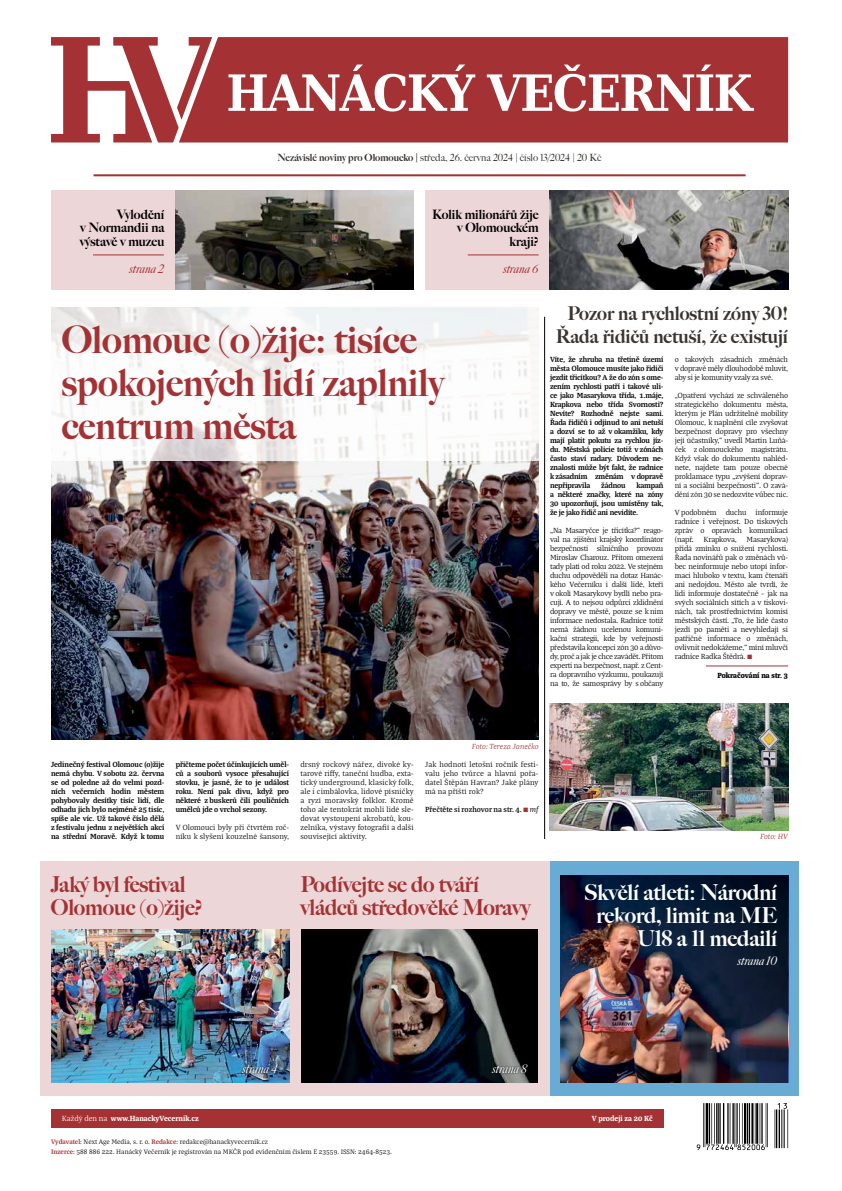
<style>
.page{position:relative;width:842px;height:1191px;background:#fff}
.page>*{position:absolute;margin:0;border:0;box-sizing:border-box;transform-origin:0 0}
.t1{font:900 38px/43px "Big Caslon FB";color:#a43234}
.t2{font:900 22px/23px "Big Caslon FB";letter-spacing:-.01em;color:#a43234}
.t3{font:900 22px/23px "Big Caslon FB";letter-spacing:-.005em;color:#fff;text-align:right}
.t4{font:900 19px/22.8px "Big Caslon FB";color:#39342f;text-align:right}
.t5{font:900 13px/13px "Big Caslon FB";color:#000;text-align:justify}
.t6{font:italic 12px "Big Caslon FB";color:#fff}
.t7{font:italic 12px "Big Caslon FB";color:#a43234}
.t8{font:10px "Big Caslon FB";color:#39342f}
.t9{font:300 8px/9px "Bagatela";letter-spacing:-.02em;color:#000;text-align:justify}
.t10{font:700 8px/9px "Bagatela";letter-spacing:-.02em;color:#000;text-align:justify}
.t11{font:300 8px/9px "Bagatela";color:#000}
.t12{font:8px "Bagatela Dark";color:#fff}
.t13{font:600 8px "Bagatela";color:#000}
.t14{font:italic 300 8px "Bagatela";color:#a43234}
.t15{font:800 8px "Bagatela";color:#000}
.t16{font:300 7px/9.9px "Bagatela";color:#000}
.s1{font-weight:900}
.s2{font-weight:400;font-style:italic}
.s3{font-family:"Bagatela";font-weight:300}
.s4{font-weight:700;color:#a43234}
</style>
<div class="page">
<img style="left:51px;top:461px;width:488px;height:279px">
<div style="left:40px;top:861px;width:510px;height:234px;background:#edd6d7"></div>
<hr style="left:706px;top:665px;width:82px;height:1px;background:#a43234">
<img style="left:301px;top:929px;width:237px;height:153px">
<img style="left:51px;top:929px;width:238px;height:153px">
<hr style="left:544px;top:317px;width:1px;height:522px;background:#000">
<div style="left:51px;top:1109px;width:612px;height:18px;background:#a43234"></div>
<div style="left:51px;top:191px;width:125px;height:99px;background:#edd6d7"></div>
<div style="left:425px;top:191px;width:125px;height:99px;background:#edd6d7"></div>
<img style="left:550px;top:191px;width:238px;height:99px">
<img style="left:176px;top:191px;width:238px;height:99px">
<hr style="left:93px;top:255px;width:71px;height:1px;background:#a43234">
<hr style="left:468px;top:255px;width:71px;height:1px;background:#a43234">
<hr style="left:94px;top:174px;width:652px;height:2px;background:#a43234">
<div style="left:212px;top:37px;width:576px;height:105px;background:#a43234"></div>
<svg style="left:228px;top:65px;width:247px;height:46px"></svg>
<svg style="left:487px;top:65px;width:267px;height:46px"></svg>
<svg style="left:51px;top:37px;width:161px;height:105px"></svg>
<svg style="left:51px;top:308px;width:488px;height:153px"></svg>
<svg style="left:240px;top:1062px;width:40px;height:13px"></svg>
<svg style="left:490px;top:1062px;width:39px;height:13px"></svg>
<img style="left:550px;top:704px;width:238px;height:126px">
<svg style="left:697px;top:1103px;width:91px;height:47px"></svg>
<div style="left:550px;top:861px;width:249px;height:234px;background:#68acd5"></div>
<img style="left:561px;top:875px;width:227px;height:207px">
<p class="t8" style="left:277px;top:152px;width:325px"><span class="s1">Nezávislé noviny pro Olomoucko |</span> středa, 26. června 2024 | číslo 13/2024 | 20 Kč</p>
<h3 class="t5" style="left:80px;top:208px;width:86px;text-indent:37px">Vylodění v Normandii na výstavě v muzeu</h3>
<h3 class="t5" style="left:432px;top:208px;width:108px;text-align:right">Kolik milionářů žije v Olomouckém kraji?</h3>
<h3 class="t7" style="left:130px;top:261px;width:36px">strana 2</h3>
<h3 class="t7" style="left:503px;top:261px;width:37px">strana 6</h3>
<h1 class="t1" style="left:62px;top:318px;width:384px">Olomouc (o)žije: tisíce spokojených lidí zaplnily centrum města</h1>
<h3 class="t4" style="left:556px;top:302px;width:234px">Pozor na rychlostní zóny 30!<br>Řada řidičů netuší, že existují</h3>
<p class="t10" style="left:550px;top:354px;width:115px">Víte, že zhruba na třetině území města Olomouce musíte jako řidiči jezdit třicítkou? A že do zón s ome&shy;zením rychlosti patří i takové uli&shy;ce jako Masarykova třída, 1.máje, Krapkova nebo třída Svornosti?<br>Nevíte? Rozhodně nejste sami.<br>Řada řidičů i odjinud to ani netuší a dozví se to až v okamžiku, kdy mají platit pokutu za rychlou jíz&shy;du. Městská policie totiž v zónách často staví radary. Důvodem ne&shy;znalosti může být fakt, že radnice k zásadním změnám v dopravě nepřipravila</p>
<p class="t10" style="left:550px;top:480px;width:115px;text-indent:86px">kampaň a některé značky, které na zóny 30 upozorňují, jsou umístěny tak, že je jako řidič ani nevidíte.</p>
<p class="t9" style="left:550px;top:525px;width:115px">„Na Masaryčce je třicítka?“ reago&shy;val na zjištění krajský koordinátor bezpečnosti silničního provozu Miroslav Charouz. Přitom omezení tady platí od roku 2022. Ve stejném duchu odpověděli na dotaz Hanác&shy;kého Večerníku i další lidé, kteří v okolí Masarykovy bydlí nebo pra&shy;cují. A to nejsou odpůrci zklidnění dopravy ve městě, pouze se k nim informace nedostala. Radnice totiž nemá žádnou ucelenou komuni&shy;kační strategii, kde by veřejnosti představila koncepci zón 30 a důvo&shy;dy, proč a jak je chce zavádět. Přitom experti na bezpečnost, např. z Cent&shy;ra dopravního výzkumu, poukazují na to, že samosprávy by s občany</p>
<p class="t10" style="left:601px;top:480px;width:26px">žádnou</p>
<p class="t9" style="left:675px;top:354px;width:115px">o takových zásadních změnách v dopravě měly dlouhodobě mluvit, aby si je komunity vzaly za své.</p>
<p class="t9" style="left:675px;top:390px;width:115px">„Opatření vychází ze schváleného strategického dokumentu města, kterým je Plán udržitelné mobility Olomouc, k naplnění cíle zvyšovat bezpečnost dopravy pro všechny její účastníky,“ uvedl Martin Luňá&shy;ček z olomouckého magistrátu.<br>Když však do dokumentu nahléd&shy;nete, najdete tam pouze obecné proklamace typu „zvýšení doprav&shy;ní a sociální bezpečnosti“. O zavá&shy;dění zón 30 se nedozvíte vůbec nic.</p>
<p class="t9" style="left:675px;top:507px;width:115px">V podobném duchu informuje radnice i veřejnost. Do tiskových zpráv o opravách komunikací (např. Krapkova, Masarykova) přidá zmínku o snížení rychlosti.<br>Řada novinářů pak o změnách vů&shy;bec neinformuje nebo utopí infor&shy;maci hluboko v textu, kam čtenáři ani nedojdou. Město ale tvrdí, že lidi informuje dostatečně – jak na svých sociálních sítích a v tiskovi&shy;nách, tak prostřednictvím komisí městských částí. „To, že lidé často jezdí po paměti a nevyhledají si patřičné informace o změnách, ovlivnit nedokážeme,“ míní mluvčí radnice Radka Štědrá.</p>
<p class="t15" style="left:717px;top:669px;width:72px">Pokračování na str. 3</p>
<p class="t10" style="left:51px;top:759px;width:115px">Jedinečný festival Olomouc (o)žije nemá chybu. V sobotu 22. června se od poledne až do velmi pozd&shy;ních večerních hodin městem pohybovaly desítky tisíc lidí, dle odhadu jich bylo nejméně 25 tisíc, spíše ale víc. Už takové číslo dělá z festivalu jednu z největších akcí na střední Moravě. Když k tomu</p>
<p class="t10" style="left:176px;top:759px;width:115px">přičteme počet účinkujících uměl&shy;ců a souborů vysoce přesahující stovku, je jasné, že to je událost roku. Není pak divu, když pro některé z buskerů čili pouličních umělců jde o vrchol sezony.</p>
<p class="t11" style="left:176px;top:822px;width:115px">V Olomouci byly při čtvrtém roč&shy;níku k slyšení kouzelné šansony,</p>
<p class="t14" style="left:472px;top:741px;width:68px">Foto: Tereza Janečko</p>
<p class="t9" style="left:300px;top:759px;width:115px">drsný rockový nářez, divoké ky&shy;tarové riffy, taneční hudba, exta&shy;tický underground, klasický folk, ale i cimbálovka, lidové písničky a ryzí moravský folklor. Kromě toho ale tentokrát mohli lidé sle&shy;dovat vystoupení akrobatů, kou&shy;zelníka, výstavy fotografií a další související aktivity.</p>
<p class="t9" style="left:425px;top:759px;width:115px">Jak hodnotí letošní ročník festi&shy;valu jeho tvůrce a hlavní pořa&shy;datel Štěpán Havran? Jaké plány má na příští rok?</p>
<p class="t13" style="left:425px;top:804px;width:115px">Přečtěte si rozhovor na str. 4. <span class="s2">mf</span></p>
<h2 class="t2" style="left:51px;top:872px;width:153px">Jaký byl festival<br>Olomouc (o)žije?</h2>
<h2 class="t2" style="left:300px;top:872px;width:231px">Podívejte se do tváří vládců středověké Moravy</h2>
<p class="t14" style="left:760px;top:831px;width:29px">Foto: HV</p>
<h2 class="t3" style="left:584px;top:881px;width:194px">Skvělí atleti: Národní rekord, limit na ME<br>U18 a 11 medailí</h2>
<h3 class="t6" style="left:738px;top:953px;width:41px">strana 10</h3>
<h3 class="t6" style="left:243px;top:1061px;width:37px">strana 4</h3>
<h3 class="t6" style="left:492px;top:1061px;width:36px">strana 8</h3>
<p class="t12" style="left:62px;top:1112px;width:138px"><span class="s3">Každý den na</span> www.HanackyVecernik.cz</p>
<p class="t12" style="left:592px;top:1112px;width:62px">V prodeji za 20 Kč</p>
<p class="t16" style="left:51px;top:1136px;width:342px"><span class="s4">Vydavatel:</span> Next Age Media, s. r. o. <span class="s4">Redakce:</span> redakce@hanackyvecernik.cz<br><span class="s4">Inzerce:</span> 588 886 222. Hanácký Večerník je registrován na MKČR pod evidenčním číslem E 23559. ISSN: 2464-8523.</p>
</div>
